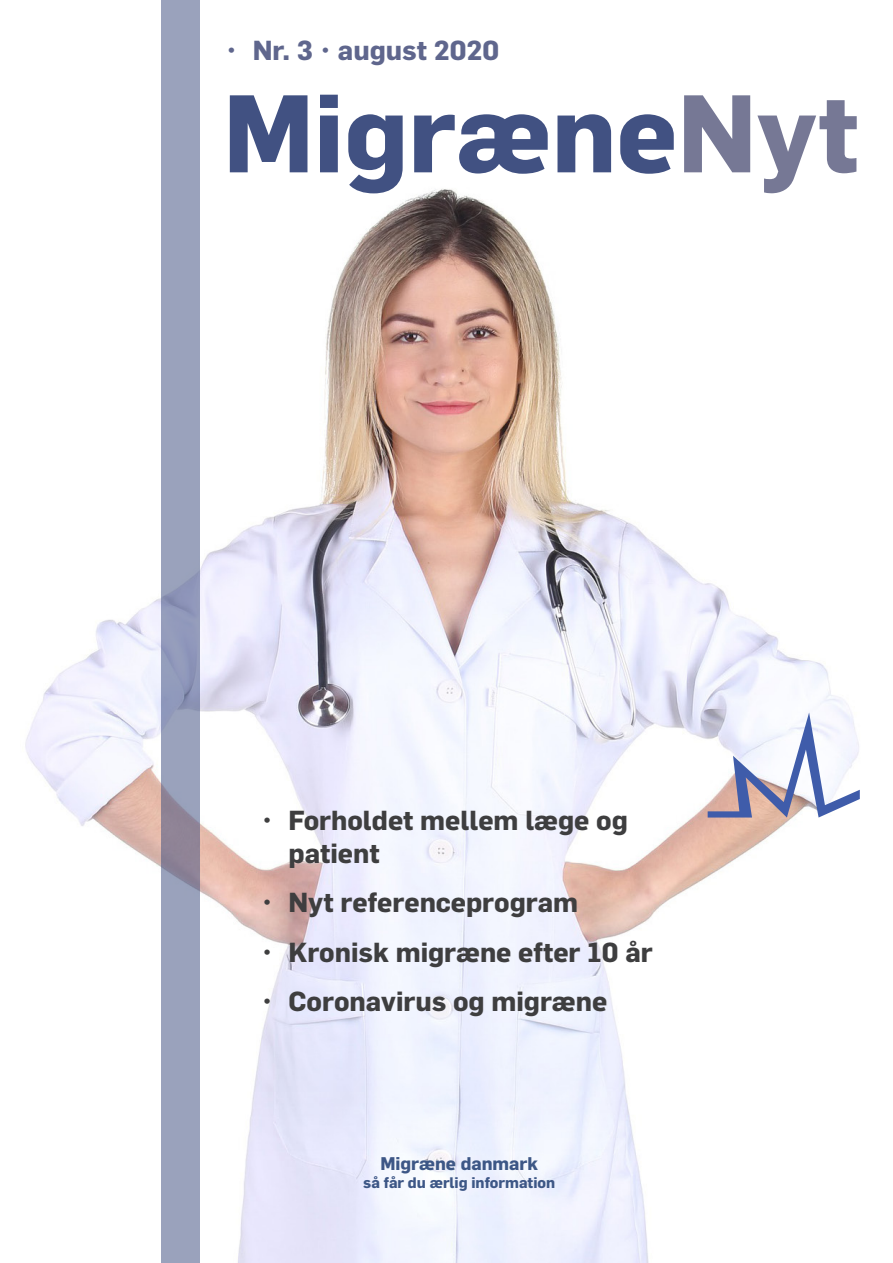
<style>
.page{position:relative;width:893px;height:1263px;background:#fff}
.page>*{position:absolute;margin:0;border:0;box-sizing:border-box;transform-origin:0 0}
.t1{font:700 108px "Flama";color:#415182}
.t2{font:700 27px/32.4px "Flama";color:#3e3e3f}
.t3{font:700 27px "Flama";color:#5f668d}
.t4{font:700 18px "Flama";color:#3d5786}
.t5{font:700 15px "Flama";color:#3d5786}
.s1{color:#767895}
</style>
<div class="page">
<img style="left:25px;top:0;width:826px;height:1263px">
<svg style="left:162px;top:0;width:38px;height:1263px;background:#989fb9"></svg>
<svg style="left:708px;top:712px;width:152px;height:105px"></svg>
<p class="t3" style="left:226px;top:34px;width:275px">• Nr. 3 • august 2020</p>
<p class="t1" style="left:223px;top:68px;width:637px">Migræne<span class="s1">Nyt</span></p>
<p class="t2" style="left:288px;top:804px;width:341px;text-indent:-27px">• Forholdet mellem læge og patient</p>
<p class="t2" style="left:261px;top:886px;width:318px">• Nyt referenceprogram</p>
<p class="t2" style="left:261px;top:935px;width:393px">• Kronisk migræne efter 10 år</p>
<p class="t2" style="left:261px;top:984px;width:347px">• Coronavirus og migræne</p>
<p class="t4" style="left:380px;top:1152px;width:159px">Migræne danmark</p>
<p class="t5" style="left:363px;top:1173px;width:193px">så får du ærlig information</p>
</div>
